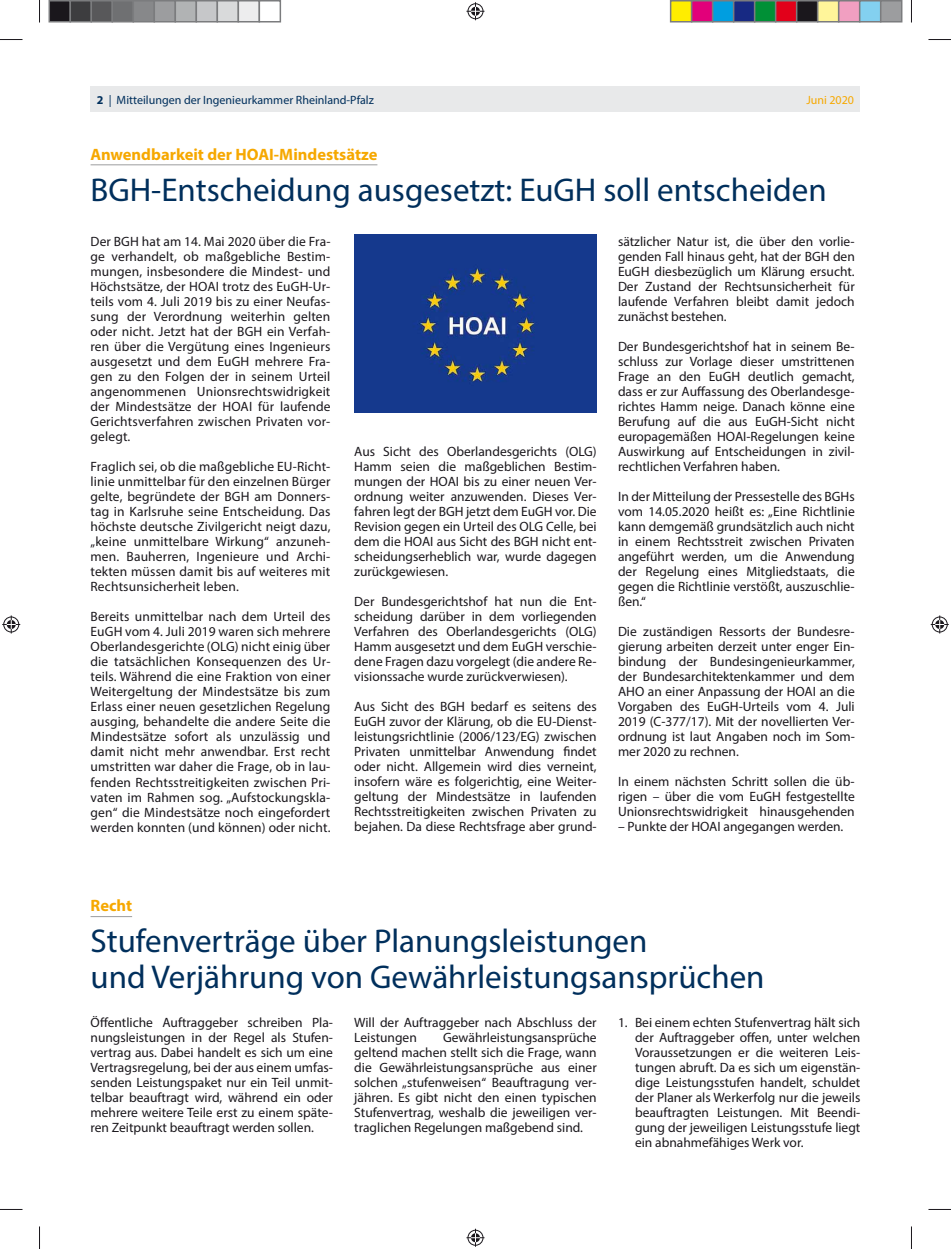
<style>
.page{position:relative;width:951px;height:1249px;background:#fff}
.page>*{position:absolute;margin:0;border:0;box-sizing:border-box;transform-origin:0 0}
.t1{font:33px/36px "Myriad Pro";color:#002f5c}
.t2{font:700 16.5px "Myriad Pro";color:#f6a800}
.t3{font:13.5px/15px "Myriad Pro";color:#1a171c;text-align:justify}
.t4{font:12px "Myriad Pro";color:#002f5c}
.t5{font:12px "Myriad Pro";color:#f6a800}
.s1{font-weight:700}
</style>
<div class="page">
<div style="left:91px;top:86px;width:769px;height:26px;background:#e8e9ea"></div>
<hr style="left:91px;top:916px;width:41px;height:1px;background:#9c9d9f">
<hr style="left:91px;top:164px;width:286px;height:1px;background:#9c9d9f">
<img style="left:354px;top:235px;width:243px;height:177px">
<svg style="left:0;top:39px;width:22px;height:1px"></svg>
<svg style="left:928px;top:39px;width:23px;height:1px"></svg>
<svg style="left:0;top:1209px;width:22px;height:1px"></svg>
<svg style="left:928px;top:1209px;width:23px;height:1px"></svg>
<svg style="left:39px;top:0;width:1px;height:22px"></svg>
<svg style="left:39px;top:1226px;width:1px;height:22px"></svg>
<svg style="left:911px;top:0;width:1px;height:22px"></svg>
<svg style="left:911px;top:1226px;width:1px;height:22px"></svg>
<svg style="left:466px;top:2px;width:18px;height:18px"></svg>
<svg style="left:466px;top:1228px;width:18px;height:18px"></svg>
<svg style="left:2px;top:615px;width:18px;height:18px"></svg>
<svg style="left:930px;top:615px;width:18px;height:18px"></svg>
<div style="left:49px;top:1px;width:21px;height:21px;background:#1a171c"></div>
<div style="left:49px;top:0;width:22px;height:22px;border:2px solid #7b7c7e"></div>
<div style="left:70px;top:1px;width:21px;height:21px;background:#3d3d3f"></div>
<div style="left:70px;top:0;width:22px;height:22px;border:2px solid #7b7c7e"></div>
<div style="left:91px;top:1px;width:21px;height:21px;background:#58585a"></div>
<div style="left:91px;top:0;width:22px;height:22px;border:2px solid #7b7c7e"></div>
<div style="left:112px;top:1px;width:21px;height:21px;background:#6f7072"></div>
<div style="left:112px;top:0;width:22px;height:22px;border:2px solid #7b7c7e"></div>
<div style="left:133px;top:1px;width:21px;height:21px;background:#87888a"></div>
<div style="left:133px;top:0;width:22px;height:22px;border:2px solid #7b7c7e"></div>
<div style="left:154px;top:1px;width:21px;height:21px;background:#9c9d9f"></div>
<div style="left:154px;top:0;width:22px;height:22px;border:2px solid #7b7c7e"></div>
<div style="left:175px;top:1px;width:21px;height:21px;background:#b1b3b4"></div>
<div style="left:175px;top:0;width:22px;height:22px;border:2px solid #7b7c7e"></div>
<div style="left:196px;top:1px;width:21px;height:21px;background:#c6c7c9"></div>
<div style="left:196px;top:0;width:22px;height:22px;border:2px solid #7b7c7e"></div>
<div style="left:217px;top:1px;width:21px;height:21px;background:#d9dadb"></div>
<div style="left:217px;top:0;width:22px;height:22px;border:2px solid #7b7c7e"></div>
<div style="left:238px;top:1px;width:21px;height:21px;background:#ededee"></div>
<div style="left:238px;top:0;width:22px;height:22px;border:2px solid #7b7c7e"></div>
<div style="left:259px;top:0;width:22px;height:22px;border:2px solid #7b7c7e"></div>
<div style="left:670px;top:1px;width:21px;height:21px;background:#ffed00"></div>
<div style="left:670px;top:0;width:22px;height:22px;border:2px solid #7b7c7e"></div>
<div style="left:691px;top:1px;width:21px;height:21px;background:#e2007a"></div>
<div style="left:691px;top:0;width:22px;height:22px;border:2px solid #7b7c7e"></div>
<div style="left:712px;top:1px;width:21px;height:21px;background:#009ee0"></div>
<div style="left:712px;top:0;width:22px;height:22px;border:2px solid #7b7c7e"></div>
<div style="left:733px;top:1px;width:21px;height:21px;background:#172983"></div>
<div style="left:733px;top:0;width:22px;height:22px;border:2px solid #7b7c7e"></div>
<div style="left:754px;top:1px;width:21px;height:21px;background:#009036"></div>
<div style="left:754px;top:0;width:22px;height:22px;border:2px solid #7b7c7e"></div>
<div style="left:775px;top:1px;width:21px;height:21px;background:#e2001a"></div>
<div style="left:775px;top:0;width:22px;height:22px;border:2px solid #7b7c7e"></div>
<div style="left:796px;top:1px;width:21px;height:21px;background:#1a171c"></div>
<div style="left:796px;top:0;width:22px;height:22px;border:2px solid #7b7c7e"></div>
<div style="left:817px;top:1px;width:21px;height:21px;background:#fff59a"></div>
<div style="left:817px;top:0;width:22px;height:22px;border:2px solid #7b7c7e"></div>
<div style="left:838px;top:1px;width:21px;height:21px;background:#f19fc1"></div>
<div style="left:838px;top:0;width:22px;height:22px;border:2px solid #7b7c7e"></div>
<div style="left:859px;top:1px;width:21px;height:21px;background:#83d0f0"></div>
<div style="left:859px;top:0;width:22px;height:22px;border:2px solid #7b7c7e"></div>
<div style="left:880px;top:1px;width:21px;height:21px;background:#9c9d9f"></div>
<div style="left:880px;top:0;width:22px;height:22px;border:2px solid #7b7c7e"></div>
<p class="t4" style="left:97px;top:95px;width:278px"><span class="s1">2</span> | Mitteilungen der Ingenieurkammer Rheinland-Pfalz</p>
<p class="t5" style="left:806px;top:95px;width:49px">Juni 2020</p>
<p class="t2" style="left:91px;top:148px;width:288px">Anwendbarkeit der HOAI-Mindestsätze</p>
<h1 class="t1" style="left:91px;top:175px;width:737px">BGH-Entscheidung ausgesetzt: EuGH soll entscheiden</h1>
<p class="t3" style="left:91px;top:235px;width:241px">Der BGH hat am 14. Mai 2020 über die Fra&shy;ge verhandelt, ob maßgebliche Bestim&shy;mungen, insbesondere die Mindest- und Höchstsätze, der HOAI trotz des EuGH-Ur&shy;teils vom 4. Juli 2019 bis zu einer Neufas&shy;sung der Verordnung weiterhin gelten oder nicht. Jetzt hat der BGH ein Verfah&shy;ren über die Vergütung eines Ingenieurs ausgesetzt und dem EuGH mehrere Fra&shy;gen zu den Folgen der in seinem Urteil angenommenen Unionsrechtswidrigkeit der Mindestsätze der HOAI für laufende Gerichtsverfahren zwischen Privaten vor&shy;gelegt.</p>
<p class="t3" style="left:91px;top:460px;width:241px">Fraglich sei, ob die maßgebliche EU-Richt&shy;linie unmittelbar für den einzelnen Bürger gelte, begründete der BGH am Donners&shy;tag in Karlsruhe seine Entscheidung. Das höchste deutsche Zivilgericht neigt dazu, „keine unmittelbare Wirkung“ anzuneh&shy;men. Bauherren, Ingenieure und Archi&shy;tekten müssen damit bis auf weiteres mit Rechtsunsicherheit leben.</p>
<p class="t3" style="left:91px;top:610px;width:241px">Bereits unmittelbar nach dem Urteil des EuGH vom 4. Juli 2019 waren sich mehrere Oberlandesgerichte (OLG) nicht einig über die tatsächlichen Konsequenzen des Ur&shy;teils. Während die eine Fraktion von einer Weitergeltung der Mindestsätze bis zum Erlass einer neuen gesetzlichen Regelung ausging, behandelte die andere Seite die Mindestsätze sofort als unzulässig und damit nicht mehr anwendbar. Erst recht umstritten war daher die Frage, ob in lau&shy;fenden Rechtsstreitigkeiten zwischen Pri&shy;vaten im Rahmen sog. „Aufstockungskla&shy;gen“ die Mindestsätze noch eingefordert werden konnten (und können) oder nicht.</p>
<p class="t3" style="left:618px;top:235px;width:238px">sätzlicher Natur ist, die über den vorlie&shy;genden Fall hinaus geht, hat der BGH den EuGH diesbezüglich um Klärung ersucht.<br>Der Zustand der Rechtsunsicherheit für laufende Verfahren bleibt damit jedoch zunächst bestehen.</p>
<p class="t3" style="left:618px;top:340px;width:238px">Der Bundesgerichtshof hat in seinem Be&shy;schluss zur Vorlage dieser umstrittenen Frage an den EuGH deutlich gemacht, dass er zur Auffassung des Oberlandesge&shy;richtes Hamm neige. Danach könne eine Berufung auf die aus EuGH-Sicht nicht europagemäßen HOAI-Regelungen keine Auswirkung auf Entscheidungen in zivil&shy;rechtlichen Verfahren haben.</p>
<p class="t3" style="left:618px;top:490px;width:238px">In der Mitteilung der Pressestelle des BGHs vom 14.05.2020 heißt es: „Eine Richtlinie kann demgemäß grundsätzlich auch nicht in einem Rechtsstreit zwischen Privaten angeführt werden, um die Anwendung der Regelung eines Mitgliedstaats, die gegen die Richtlinie verstößt, auszuschlie&shy;ßen.“</p>
<p class="t3" style="left:618px;top:625px;width:238px">Die zuständigen Ressorts der Bundesre&shy;gierung arbeiten derzeit unter enger Ein&shy;bindung der Bundesingenieurkammer, der Bundesarchitektenkammer und dem AHO an einer Anpassung der HOAI an die Vorgaben des EuGH-Urteils vom 4. Juli 2019 (C-377/17). Mit der novellierten Ver&shy;ordnung ist laut Angaben noch im Som&shy;mer 2020 zu rechnen.</p>
<p class="t3" style="left:618px;top:775px;width:238px">In einem nächsten Schritt sollen die üb&shy;rigen – über die vom EuGH festgestellte Unionsrechtswidrigkeit hinausgehenden</p>
<p class="t3" style="left:618px;top:820px;width:227px">– Punkte der HOAI angegangen werden.</p>
<p class="t3" style="left:354px;top:445px;width:244px">Aus Sicht des Oberlandesgerichts (OLG)<br>Hamm seien die maßgeblichen Bestim&shy;mungen der HOAI bis zu einer neuen Ver&shy;ordnung weiter anzuwenden. Dieses Ver&shy;fahren legt der BGH jetzt dem EuGH vor. Die Revision gegen ein Urteil des OLG Celle, bei dem die HOAI aus Sicht des BGH nicht ent&shy;scheidungserheblich war, wurde dagegen zurückgewiesen.</p>
<p class="t3" style="left:354px;top:595px;width:244px">Der Bundesgerichtshof hat nun die Ent&shy;scheidung darüber in dem vorliegenden Verfahren des Oberlandesgerichts (OLG)<br>Hamm ausgesetzt und dem EuGH verschie&shy;dene Fragen dazu vorgelegt (die andere Re&shy;visionssache wurde zurückverwiesen).</p>
<p class="t3" style="left:354px;top:700px;width:244px">Aus Sicht des BGH bedarf es seitens des EuGH zuvor der Klärung, ob die EU-Dienst&shy;leistungsrichtlinie (2006/123/EG) zwischen Privaten unmittelbar Anwendung findet oder nicht. Allgemein wird dies verneint, insofern wäre es folgerichtig, eine Weiter&shy;geltung der Mindestsätze in laufenden Rechtsstreitigkeiten zwischen Privaten zu bejahen. Da diese Rechtsfrage aber grund-</p>
<p class="t2" style="left:91px;top:899px;width:43px">Recht</p>
<h1 class="t1" style="left:91px;top:925px;width:675px">Stufenverträge über Planungsleistungen<br>und Verjährung von Gewährleistungsansprüchen</h1>
<p class="t3" style="left:91px;top:1015px;width:244px">Öffentliche Auftraggeber schreiben Pla&shy;nungsleistungen in der Regel als Stufen&shy;vertrag aus. Dabei handelt es sich um eine Vertragsregelung, bei der aus einem umfas&shy;senden Leistungspaket nur ein Teil unmit&shy;telbar beauftragt wird, während ein oder mehrere weitere Teile erst zu einem späte&shy;ren Zeitpunkt beauftragt werden sollen.</p>
<p class="t3" style="left:354px;top:1015px;width:244px">Will der Auftraggeber nach Abschluss der<br>Leistungen</p>
<p class="t3" style="left:635px;top:1015px;width:227px;text-indent:-17px">1. Bei einem echten Stufenvertrag hält sich der Auftraggeber offen, unter welchen Voraussetzungen er die weiteren Leis&shy;tungen abruft. Da es sich um eigenstän&shy;dige Leistungsstufen handelt, schuldet der Planer als Werkerfolg nur die jeweils beauftragten Leistungen. Mit Beendi&shy;gung der jeweiligen Leistungsstufe liegt ein abnahmefähiges Werk vor.</p>
<p class="t3" style="left:354px;top:1030px;width:244px;text-indent:89px">Gewährleistungsansprüche geltend machen stellt sich die Frage, wann die Gewährleistungsansprüche aus einer solchen „stufenweisen“ Beauftragung ver&shy;jähren. Es gibt nicht den einen typischen Stufenvertrag, weshalb die jeweiligen ver&shy;traglichen Regelungen maßgebend sind.</p>
</div>
